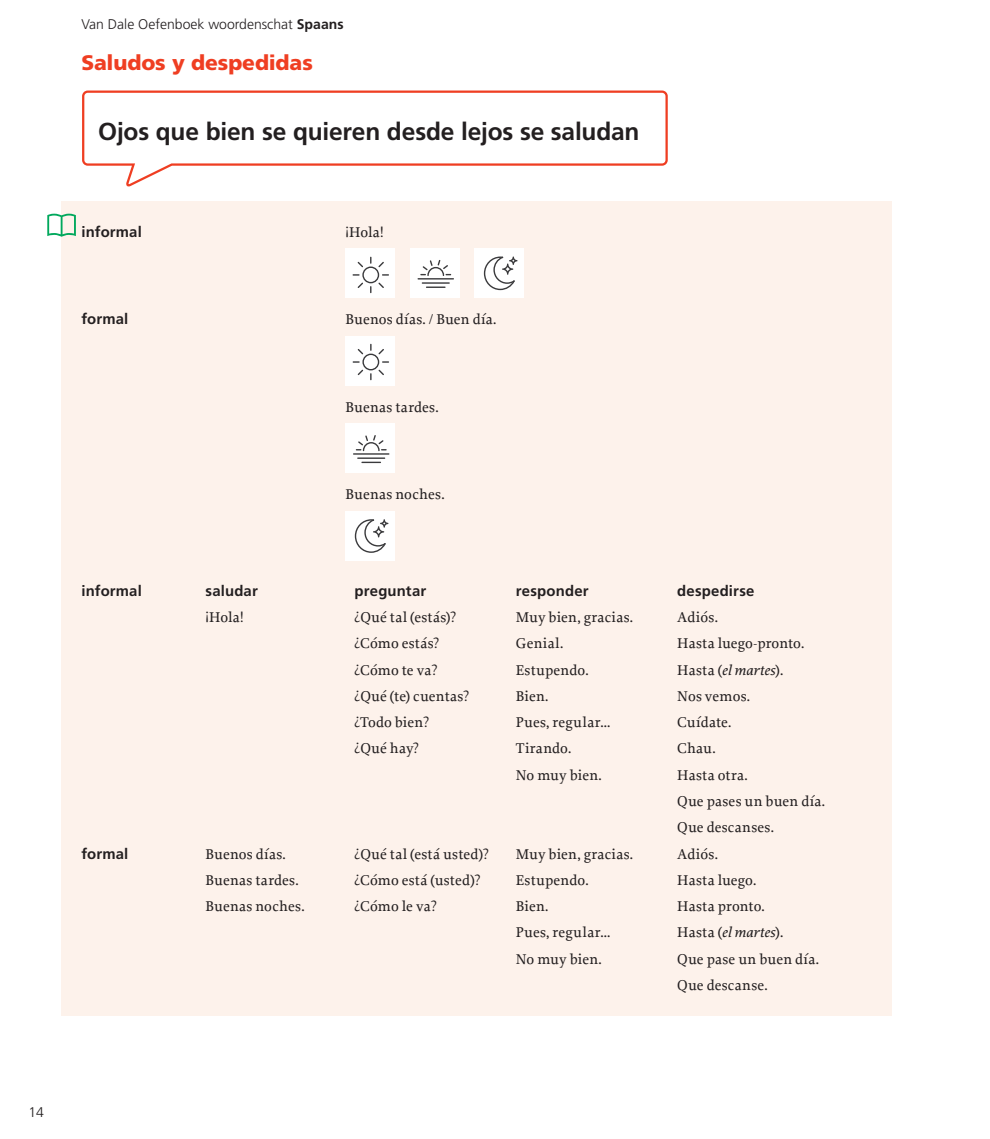
<style>
.page{position:relative;width:990px;height:1139px;background:#fff}
.page>*{position:absolute;margin:0;border:0;box-sizing:border-box;transform-origin:0 0}
.Spreekwoord{font:700 24.5px "Frutiger LT Std";letter-spacing:-.01em;color:#231f20}
.Kop_niveau_1{font:900 21px "Frutiger LT Std";letter-spacing:-.005em;color:#ef3e22}
.Basis_leestekst{font:500 14.88px "Proforma";letter-spacing:.015em;color:#231f20}
.Invultekst_tabelkopj{font:700 14.88px "Frutiger LT Std";letter-spacing:.01em;color:#231f20}
.t1{font:300 14px "Frutiger LT Std";color:#231f20}
.s1{font-weight:700}
.s2{font-style:italic}
</style>
<div class="page">
<div style="left:62px;top:202px;width:829px;height:813px;background:#fdf2eb"></div>
<div style="left:345px;top:248px;width:50px;height:50px;background:#fff"></div>
<svg style="left:352px;top:257px;width:37px;height:36px"></svg>
<div style="left:410px;top:248px;width:49px;height:50px;background:#fff"></div>
<hr style="left:417px;top:278px;width:37px;height:1px;background:#3a3a3c">
<hr style="left:421px;top:282px;width:28px;height:2px;background:#3a3a3c">
<svg style="left:426px;top:286px;width:19px;height:2px"></svg>
<svg style="left:420px;top:260px;width:31px;height:16px"></svg>
<div style="left:474px;top:248px;width:50px;height:50px;background:#fff"></div>
<svg style="left:484px;top:256px;width:33px;height:34px"></svg>
<div style="left:345px;top:336px;width:50px;height:49px;background:#fff"></div>
<svg style="left:352px;top:344px;width:37px;height:36px"></svg>
<div style="left:345px;top:423px;width:50px;height:50px;background:#fff"></div>
<hr style="left:353px;top:453px;width:36px;height:1px;background:#3a3a3c">
<svg style="left:357px;top:457px;width:28px;height:1px"></svg>
<hr style="left:361px;top:461px;width:20px;height:2px;background:#3a3a3c">
<svg style="left:356px;top:435px;width:30px;height:16px"></svg>
<div style="left:345px;top:511px;width:50px;height:49px;background:#fff"></div>
<svg style="left:355px;top:519px;width:33px;height:33px"></svg>
<svg style="left:82px;top:90px;width:586px;height:97px"></svg>
<svg style="left:47px;top:213px;width:29px;height:24px"></svg>
<p class="t1" style="left:81px;top:16px;width:263px">Van Dale Oefenboek woordenschat <span class="s1">Spaans</span></p>
<p class="Kop_niveau_1" style="left:81px;top:50px;width:233px">Saludos y despedidas</p>
<p class="Spreekwoord" style="left:98px;top:117px;width:542px">Ojos que bien se quieren desde lejos se saludan</p>
<p class="Invultekst_tabelkopj" style="left:81px;top:223px;width:62px">informal</p>
<p class="Basis_leestekst" style="left:345px;top:223px;width:40px">¡Hola!</p>
<p class="Invultekst_tabelkopj" style="left:81px;top:310px;width:48px">formal</p>
<p class="Basis_leestekst" style="left:345px;top:310px;width:152px">Buenos días. / Buen día.</p>
<p class="Basis_leestekst" style="left:345px;top:398px;width:95px">Buenas tardes.</p>
<p class="Basis_leestekst" style="left:345px;top:485px;width:101px">Buenas noches.</p>
<p class="Invultekst_tabelkopj" style="left:81px;top:581px;width:62px">informal</p>
<p class="Invultekst_tabelkopj" style="left:205px;top:581px;width:54px">saludar</p>
<p class="Invultekst_tabelkopj" style="left:354px;top:581px;width:73px">preguntar</p>
<p class="Invultekst_tabelkopj" style="left:515px;top:581px;width:74px">responder</p>
<p class="Invultekst_tabelkopj" style="left:677px;top:581px;width:79px">despedirse</p>
<p class="Basis_leestekst" style="left:205px;top:608px;width:40px">¡Hola!</p>
<p class="Basis_leestekst" style="left:354px;top:608px;width:103px">¿Qué tal (estás)?</p>
<p class="Basis_leestekst" style="left:354px;top:634px;width:86px">¿Cómo estás?</p>
<p class="Basis_leestekst" style="left:354px;top:660px;width:84px">¿Cómo te va?</p>
<p class="Basis_leestekst" style="left:354px;top:686px;width:116px">¿Qué (te) cuentas?</p>
<p class="Basis_leestekst" style="left:354px;top:713px;width:76px">¿Todo bien?</p>
<p class="Basis_leestekst" style="left:354px;top:739px;width:66px">¿Qué hay?</p>
<p class="Basis_leestekst" style="left:677px;top:608px;width:42px">Adiós.</p>
<p class="Basis_leestekst" style="left:677px;top:634px;width:129px">Hasta luego-pronto.</p>
<p class="Basis_leestekst" style="left:677px;top:660px;width:108px">Hasta (<span class="s2">el martes</span>).</p>
<p class="Basis_leestekst" style="left:677px;top:686px;width:74px">Nos vemos.</p>
<p class="Basis_leestekst" style="left:677px;top:713px;width:56px">Cuídate.</p>
<p class="Basis_leestekst" style="left:677px;top:739px;width:40px">Chau.</p>
<p class="Basis_leestekst" style="left:677px;top:765px;width:72px">Hasta otra.</p>
<p class="Basis_leestekst" style="left:677px;top:791px;width:149px">Que pases un buen día.</p>
<p class="Basis_leestekst" style="left:677px;top:818px;width:98px">Que descanses.</p>
<p class="Basis_leestekst" style="left:515px;top:608px;width:119px">Muy bien, gracias.</p>
<p class="Basis_leestekst" style="left:515px;top:634px;width:49px">Genial.</p>
<p class="Basis_leestekst" style="left:515px;top:660px;width:74px">Estupendo.</p>
<p class="Basis_leestekst" style="left:515px;top:686px;width:34px">Bien.</p>
<p class="Basis_leestekst" style="left:515px;top:713px;width:96px">Pues, regular…</p>
<p class="Basis_leestekst" style="left:515px;top:739px;width:57px">Tirando.</p>
<p class="Basis_leestekst" style="left:515px;top:765px;width:87px">No muy bien.</p>
<p class="Invultekst_tabelkopj" style="left:81px;top:844px;width:48px">formal</p>
<p class="Basis_leestekst" style="left:205px;top:844px;width:82px">Buenos días.</p>
<p class="Basis_leestekst" style="left:205px;top:870px;width:95px">Buenas tardes.</p>
<p class="Basis_leestekst" style="left:205px;top:896px;width:101px">Buenas noches.</p>
<p class="Basis_leestekst" style="left:354px;top:844px;width:136px">¿Qué tal (está usted)?</p>
<p class="Basis_leestekst" style="left:354px;top:870px;width:127px">¿Cómo está (usted)?</p>
<p class="Basis_leestekst" style="left:354px;top:896px;width:84px">¿Cómo le va?</p>
<p class="Basis_leestekst" style="left:515px;top:844px;width:119px">Muy bien, gracias.</p>
<p class="Basis_leestekst" style="left:515px;top:870px;width:74px">Estupendo.</p>
<p class="Basis_leestekst" style="left:515px;top:896px;width:34px">Bien.</p>
<p class="Basis_leestekst" style="left:515px;top:923px;width:96px">Pues, regular…</p>
<p class="Basis_leestekst" style="left:515px;top:949px;width:87px">No muy bien.</p>
<p class="Basis_leestekst" style="left:677px;top:844px;width:42px">Adiós.</p>
<p class="Basis_leestekst" style="left:677px;top:870px;width:81px">Hasta luego.</p>
<p class="Basis_leestekst" style="left:677px;top:896px;width:89px">Hasta pronto.</p>
<p class="Basis_leestekst" style="left:677px;top:923px;width:108px">Hasta (<span class="s2">el martes</span>).</p>
<p class="Basis_leestekst" style="left:677px;top:949px;width:143px">Que pase un buen día.</p>
<p class="Basis_leestekst" style="left:677px;top:975px;width:92px">Que descanse.</p>
<p class="t1" style="left:28px;top:1103px;width:17px">14</p>
</div>
